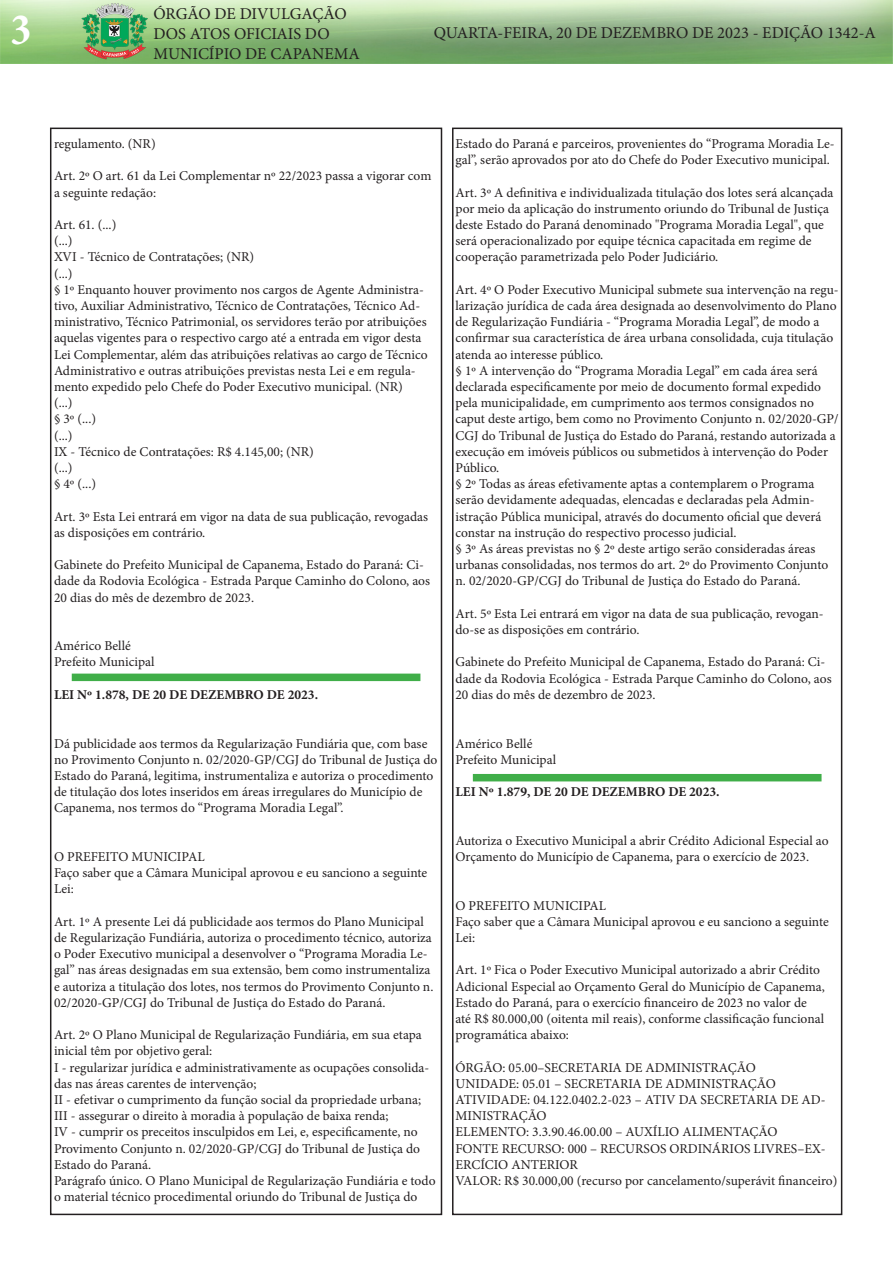
<style>
.page{position:relative;width:893px;height:1263px;background:#fff}
.page>*{position:absolute;margin:0;border:0;box-sizing:border-box;transform-origin:0 0}
.t1{font:700 condensed 45px "Minion Pro";color:#fff}
.t2{font:16.5px/19.8px "Minion Pro";color:#231f20}
.t3{font:13.5px/16.2px "Minion Pro";color:#231f20}
.t4{font:700 13.5px "Minion Pro";color:#231f20}
</style>
<div class="page">
<div style="left:50px;top:128px;width:392px;height:1087px;border:2px solid #231f20"></div>
<img style="left:0;top:0;width:893px;height:64px">
<div style="left:452px;top:128px;width:390px;height:1087px;border:2px solid #231f20"></div>
<div style="left:72px;top:674px;width:348px;height:7px;background:#40ae49"></div>
<div style="left:473px;top:774px;width:348px;height:7px;background:#40ae49"></div>
<h1 class="t1" style="left:11px;top:-1px;width:22px">3</h1>
<p class="t2" style="left:153px;top:4px;width:208px">ÓRGÃO DE DIVULGAÇÃO<br>DOS ATOS OFICIAIS DO<br>MUNICÍPIO DE CAPANEMA</p>
<p class="t2" style="left:434px;top:23px;width:444px">QUARTA-FEIRA, 20 DE DEZEMBRO DE 2023 - EDIÇÃO 1342-A</p>
<p class="t3" style="left:54px;top:136px;width:103px">regulamento. (NR)</p>
<p class="t3" style="left:54px;top:168px;width:379px">Art. 2º O art. 61 da Lei Complementar nº 22/2023 passa a vigorar com a seguinte redação:</p>
<p class="t3" style="left:54px;top:217px;width:64px">Art. 61. (...)</p>
<p class="t3" style="left:54px;top:233px;width:20px">(...)</p>
<p class="t3" style="left:54px;top:249px;width:202px">XVI - Técnico de Contratações; (NR)</p>
<p class="t3" style="left:54px;top:265px;width:20px">(...)</p>
<p class="t3" style="left:54px;top:281px;width:375px">§ 1º Enquanto houver provimento nos cargos de Agente Administra&shy;tivo, Auxiliar Administrativo, Técnico de Contratações, Técnico Ad&shy;ministrativo, Técnico Patrimonial, os servidores terão por atribuições aquelas vigentes para o respectivo cargo até a entrada em vigor desta Lei Complementar, além das atribuições relativas ao cargo de Técnico Administrativo e outras atribuições previstas nesta Lei e em regula&shy;mento expedido pelo Chefe do Poder Executivo municipal. (NR)</p>
<p class="t3" style="left:54px;top:395px;width:20px">(...)</p>
<p class="t3" style="left:54px;top:411px;width:44px">§ 3º (...)</p>
<p class="t3" style="left:54px;top:427px;width:20px">(...)</p>
<p class="t3" style="left:54px;top:443px;width:261px">IX - Técnico de Contratações: R$ 4.145,00; (NR)</p>
<p class="t3" style="left:54px;top:460px;width:20px">(...)</p>
<p class="t3" style="left:54px;top:476px;width:44px">§ 4º (...)</p>
<p class="t3" style="left:54px;top:508px;width:376px">Art. 3º Esta Lei entrará em vigor na data de sua publicação, revogadas as disposições em contrário.</p>
<p class="t3" style="left:54px;top:557px;width:378px">Gabinete do Prefeito Municipal de Capanema, Estado do Paraná: Ci&shy;dade da Rodovia Ecológica - Estrada Parque Caminho do Colono, aos<br>20 dias do mês de dezembro de 2023.</p>
<p class="t3" style="left:54px;top:638px;width:78px">Américo Bellé</p>
<p class="t3" style="left:54px;top:654px;width:102px">Prefeito Municipal</p>
<p class="t4" style="left:54px;top:685px;width:266px">LEI Nº 1.878, DE 20 DE DEZEMBRO DE 2023.</p>
<p class="t3" style="left:54px;top:735px;width:385px">Dá publicidade aos termos da Regularização Fundiária que, com base no Provimento Conjunto n. 02/2020-GP/CGJ do Tribunal de Justiça do Estado do Paraná, legitima, instrumentaliza e autoriza o procedimento de titulação dos lotes inseridos em áreas irregulares do Município de Capanema, nos termos do “Programa Moradia Legal”.</p>
<p class="t3" style="left:54px;top:848px;width:152px">O PREFEITO MUNICIPAL</p>
<p class="t3" style="left:54px;top:865px;width:375px">Faço saber que a Câmara Municipal aprovou e eu sanciono a seguinte<br>Lei:</p>
<p class="t3" style="left:54px;top:913px;width:381px">Art. 1º A presente Lei dá publicidade aos termos do Plano Municipal de Regularização Fundiária, autoriza o procedimento técnico, autoriza o Poder Executivo municipal a desenvolver o “Programa Moradia Le&shy;gal” nas áreas designadas em sua extensão, bem como instrumentaliza e autoriza a titulação dos lotes, nos termos do Provimento Conjunto n.<br>02/2020-GP/CGJ do Tribunal de Justiça do Estado do Paraná.</p>
<p class="t3" style="left:54px;top:1027px;width:369px">Art. 2º O Plano Municipal de Regularização Fundiária, em sua etapa inicial têm por objetivo geral:</p>
<p class="t3" style="left:54px;top:1059px;width:377px">I - regularizar jurídica e administrativamente as ocupações consolida&shy;das nas áreas carentes de intervenção;</p>
<p class="t3" style="left:54px;top:1091px;width:369px">II - efetivar o cumprimento da função social da propriedade urbana;</p>
<p class="t3" style="left:54px;top:1108px;width:336px">III - assegurar o direito à moradia à população de baixa renda;</p>
<p class="t3" style="left:54px;top:1124px;width:368px">IV - cumprir os preceitos insculpidos em Lei, e, especificamente, no<br>Provimento Conjunto n. 02/2020-GP/CGJ do Tribunal de Justiça do<br>Estado do Paraná.</p>
<p class="t3" style="left:54px;top:1172px;width:383px">Parágrafo único. O Plano Municipal de Regularização Fundiária e todo o material técnico procedimental oriundo do Tribunal de Justiça do</p>
<p class="t3" style="left:455px;top:136px;width:381px">Estado do Paraná e parceiros, provenientes do “Programa Moradia Le&shy;gal”, serão aprovados por ato do Chefe do Poder Executivo municipal.</p>
<p class="t3" style="left:455px;top:184px;width:379px">Art. 3º A definitiva e individualizada titulação dos lotes será alcançada por meio da aplicação do instrumento oriundo do Tribunal de Justiça deste Estado do Paraná denominado "Programa Moradia Legal", que será operacionalizado por equipe técnica capacitada em regime de cooperação parametrizada pelo Poder Judiciário.</p>
<p class="t3" style="left:455px;top:281px;width:385px">Art. 4º O Poder Executivo Municipal submete sua intervenção na regu&shy;larização jurídica de cada área designada ao desenvolvimento do Plano de Regularização Fundiária - “Programa Moradia Legal”, de modo a confirmar sua característica de área urbana consolidada, cuja titulação atenda ao interesse público.</p>
<p class="t3" style="left:455px;top:362px;width:385px">§ 1º A intervenção do “Programa Moradia Legal” em cada área será declarada especificamente por meio de documento formal expedido pela municipalidade, em cumprimento aos termos consignados no caput deste artigo, bem como no Provimento Conjunto n. 02/2020-GP/ CGJ do Tribunal de Justiça do Estado do Paraná, restando autorizada a execução em imóveis públicos ou submetidos à intervenção do Poder Público.</p>
<p class="t3" style="left:455px;top:476px;width:367px">§ 2º Todas as áreas efetivamente aptas a contemplarem o Programa serão devidamente adequadas, elencadas e declaradas pela Admin&shy;istração Pública municipal, através do documento oficial que deverá constar na instrução do respectivo processo judicial.</p>
<p class="t3" style="left:455px;top:541px;width:374px">§ 3º As áreas previstas no § 2º deste artigo serão consideradas áreas urbanas consolidadas, nos termos do art. 2º do Provimento Conjunto n. 02/2020-GP/CGJ do Tribunal de Justiça do Estado do Paraná.</p>
<p class="t3" style="left:455px;top:605px;width:370px">Art. 5º Esta Lei entrará em vigor na data de sua publicação, revogan&shy;do-se as disposições em contrário.</p>
<p class="t3" style="left:455px;top:654px;width:378px">Gabinete do Prefeito Municipal de Capanema, Estado do Paraná: Ci&shy;dade da Rodovia Ecológica - Estrada Parque Caminho do Colono, aos<br>20 dias do mês de dezembro de 2023.</p>
<p class="t3" style="left:455px;top:735px;width:78px">Américo Bellé</p>
<p class="t3" style="left:455px;top:751px;width:102px">Prefeito Municipal</p>
<p class="t4" style="left:455px;top:782px;width:266px">LEI Nº 1.879, DE 20 DE DEZEMBRO DE 2023.</p>
<p class="t3" style="left:455px;top:832px;width:375px">Autoriza o Executivo Municipal a abrir Crédito Adicional Especial ao<br>Orçamento do Município de Capanema, para o exercício de 2023.</p>
<p class="t3" style="left:455px;top:897px;width:152px">O PREFEITO MUNICIPAL</p>
<p class="t3" style="left:455px;top:913px;width:375px">Faço saber que a Câmara Municipal aprovou e eu sanciono a seguinte<br>Lei:</p>
<p class="t3" style="left:455px;top:962px;width:371px">Art. 1º Fica o Poder Executivo Municipal autorizado a abrir Crédito Adicional Especial ao Orçamento Geral do Município de Capanema, Estado do Paraná, para o exercício financeiro de 2023 no valor de até R$ 80.000,00 (oitenta mil reais), conforme classificação funcional programática abaixo:</p>
<p class="t3" style="left:455px;top:1059px;width:302px">ÓRGÃO: 05.00–SECRETARIA DE ADMINISTRAÇÃO</p>
<p class="t3" style="left:455px;top:1075px;width:322px">UNIDADE: 05.01 – SECRETARIA DE ADMINISTRAÇÃO</p>
<p class="t3" style="left:455px;top:1091px;width:372px">ATIVIDADE: 04.122.0402.2-023 – ATIV DA SECRETARIA DE AD-<br>MINISTRAÇÃO</p>
<p class="t3" style="left:455px;top:1124px;width:324px">ELEMENTO: 3.3.90.46.00.00 – AUXÍLIO ALIMENTAÇÃO</p>
<p class="t3" style="left:455px;top:1140px;width:372px">FONTE RECURSO: 000 – RECURSOS ORDINÁRIOS LIVRES–EX-<br>ERCÍCIO ANTERIOR</p>
<p class="t3" style="left:455px;top:1172px;width:383px">VALOR: R$ 30.000,00 (recurso por cancelamento/superávit financeiro)</p>
</div>
